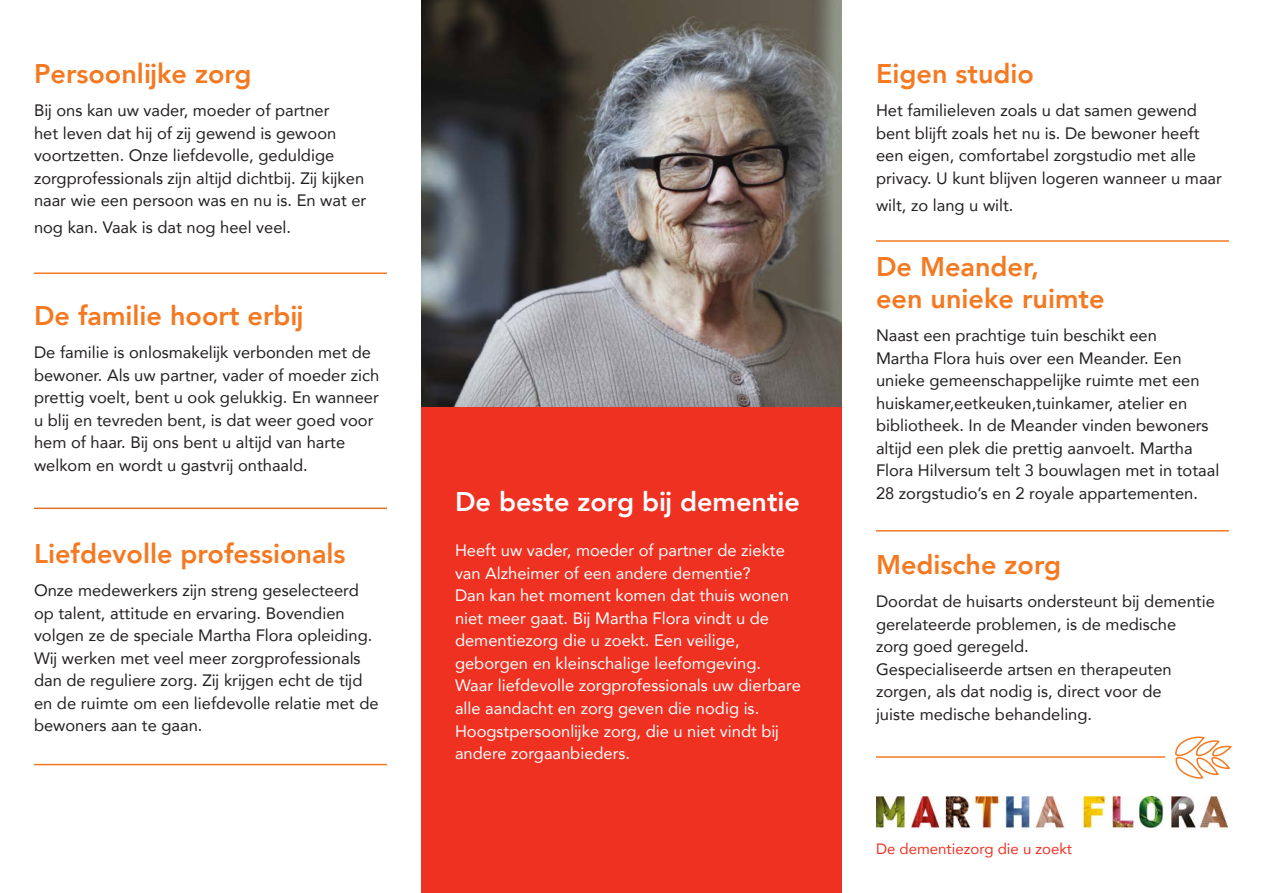
<style>
.page{position:relative;width:1263px;height:893px;background:#fff}
.page>*{position:absolute;margin:0;border:0;box-sizing:border-box;transform-origin:0 0}
.t1{font:800 27px/32.4px "Avenir";color:#f47921}
.t2{font:800 27px "Avenir";color:#fff}
.t3{font:16.5px/22.5px "Avenir";color:#231f20}
.t4{font:16.5px/22.5px "Avenir";color:#fff}
.t5{font:15px "Avenir";color:#ef3122}
</style>
<div class="page">
<div style="left:421px;top:0;width:421px;height:893px;background:#ef3122"></div>
<img style="left:421px;top:0;width:421px;height:407px">
<hr style="left:34px;top:272px;width:353px;height:2px;background:#f47921">
<hr style="left:876px;top:240px;width:353px;height:2px;background:#f47921">
<hr style="left:876px;top:530px;width:353px;height:1px;background:#f47921">
<hr style="left:34px;top:508px;width:353px;height:1px;background:#db7227">
<hr style="left:34px;top:764px;width:353px;height:1px;background:#f47921">
<img style="left:877px;top:796px;width:351px;height:34px">
<svg style="left:1175px;top:736px;width:57px;height:43px"></svg>
<hr style="left:876px;top:756px;width:289px;height:2px;background:#f47921">
<h1 class="t1" style="left:34px;top:58px;width:219px">Persoonlijke zorg</h1>
<p class="t3" style="left:34px;top:99px;width:334px">Bij ons kan uw vader, moeder of partner<br>het leven dat hij of zij gewend is gewoon voortzetten. Onze liefdevolle, geduldige zorgprofessionals zijn altijd dichtbij. Zij kijken naar wie een persoon was en nu is. En wat er</p>
<p class="t3" style="left:34px;top:216px;width:259px">nog kan. Vaak is dat nog heel veel.</p>
<h1 class="t1" style="left:34px;top:300px;width:271px">De familie hoort erbij</h1>
<p class="t3" style="left:34px;top:341px;width:347px">De familie is onlosmakelijk verbonden met de bewoner. Als uw partner, vader of moeder zich prettig voelt, bent u ook gelukkig. En wanneer u blij en tevreden bent, is dat weer goed voor hem of haar. Bij ons bent u altijd van harte welkom en wordt u gastvrij onthaald.</p>
<h1 class="t1" style="left:34px;top:537px;width:313px">Liefdevolle professionals</h1>
<p class="t3" style="left:34px;top:579px;width:346px">Onze medewerkers zijn streng geselecteerd op talent, attitude en ervaring. Bovendien volgen ze de speciale Martha Flora opleiding.<br>Wij werken met veel meer zorgprofessionals dan de reguliere zorg. Zij krijgen echt de tijd en de ruimte om een liefdevolle relatie met de bewoners aan te gaan.</p>
<h1 class="t2" style="left:455px;top:481px;width:347px">De beste zorg bij dementie</h1>
<p class="t4" style="left:455px;top:539px;width:347px">Heeft uw vader, moeder of partner de ziekte van Alzheimer of een andere dementie?<br>Dan kan het moment komen dat thuis wonen niet meer gaat. Bij Martha Flora vindt u de dementiezorg die u zoekt. Een veilige, geborgen en kleinschalige leefomgeving.<br>Waar liefdevolle zorgprofessionals uw dierbare alle aandacht en zorg geven die nodig is.<br>Hoogstpersoonlijke zorg, die u niet vindt bij andere zorgaanbieders.</p>
<h1 class="t1" style="left:876px;top:58px;width:160px">Eigen studio</h1>
<p class="t3" style="left:876px;top:99px;width:347px">Het familieleven zoals u dat samen gewend bent blijft zoals het nu is. De bewoner heeft een eigen, comfortabel zorgstudio met alle privacy. U kunt blijven logeren wanneer u maar</p>
<p class="t3" style="left:876px;top:193px;width:139px">wilt, zo lang u wilt.</p>
<h1 class="t1" style="left:876px;top:250px;width:230px">De Meander,<br>een unieke ruimte</h1>
<p class="t3" style="left:876px;top:324px;width:345px">Naast een prachtige tuin beschikt een<br>Martha Flora huis over een Meander. Een unieke gemeenschappelijke ruimte met een huiskamer,eetkeuken,tuinkamer, atelier en bibliotheek. In de Meander vinden bewoners altijd een plek die prettig aanvoelt. Martha Flora Hilversum telt 3 bouwlagen met in totaal 28 zorgstudio’s en 2 royale appartementen.</p>
<h1 class="t1" style="left:876px;top:549px;width:187px">Medische zorg</h1>
<p class="t3" style="left:876px;top:590px;width:340px">Doordat de huisarts ondersteunt bij dementie gerelateerde problemen, is de medische<br>zorg goed geregeld.<br>Gespecialiseerde artsen en therapeuten zorgen, als dat nodig is, direct voor de<br>juiste medische behandeling.</p>
<p class="t5" style="left:876px;top:836px;width:198px">De dementiezorg die u zoekt</p>
</div>
